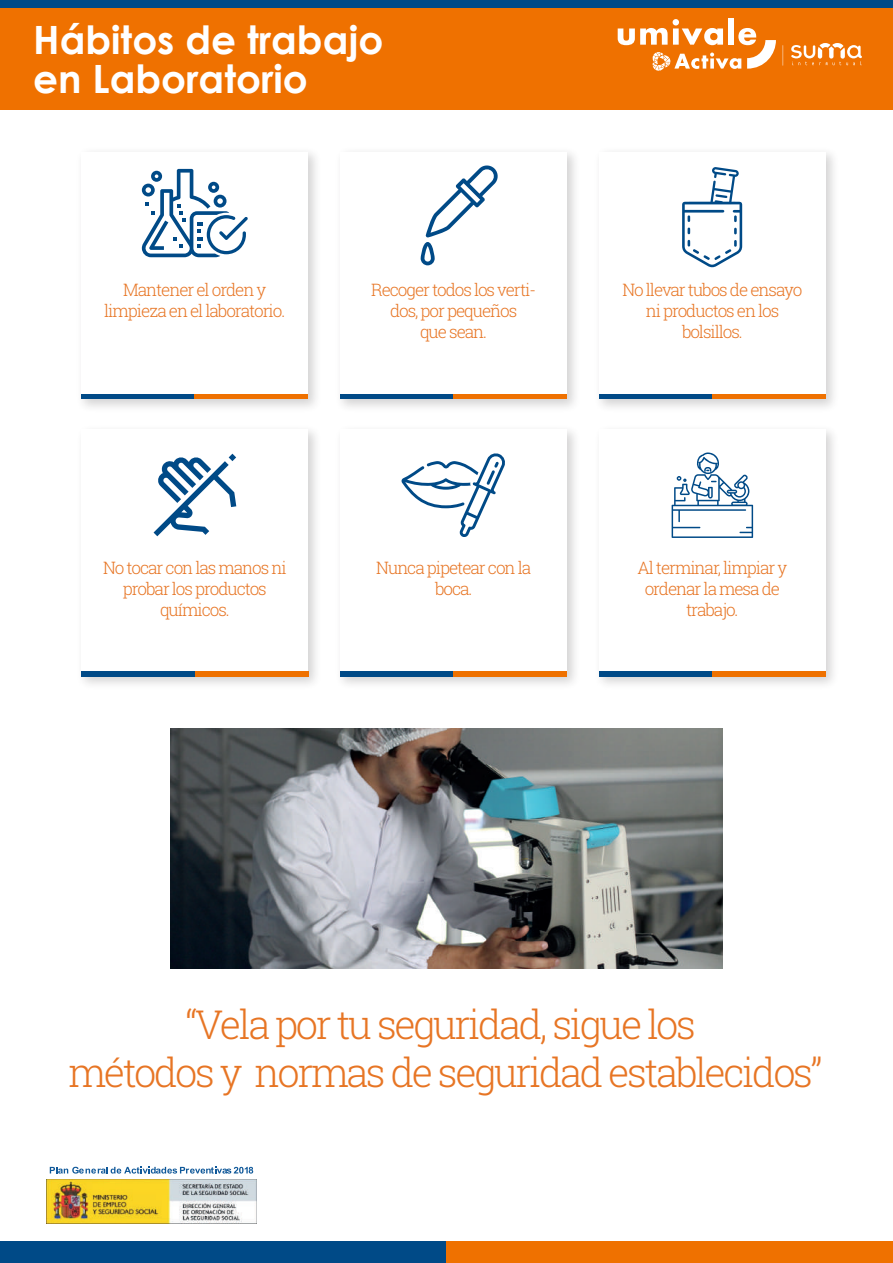
<style>
.page{position:relative;width:893px;height:1263px;background:#fff}
.page>*{position:absolute;margin:0;border:0;box-sizing:border-box;transform-origin:0 0}
.t1{font:300 39.9px/48px "Roboto Slab";letter-spacing:-.06em;color:#e77524;text-align:center}
.t2{font:700 39px/39.3px "Century Gothic";color:#fff}
.t3{font:300 17.25px/20.7px "Roboto Slab";letter-spacing:-.06em;color:#e77524;text-align:center}
</style>
<div class="page">
<img style="left:170px;top:728px;width:553px;height:241px">
<img style="left:46px;top:1179px;width:211px;height:44px">
<svg style="left:50px;top:1167px;width:203px;height:6px"></svg>
<div style="left:0;top:1242px;width:446px;height:21px;background:#004a87"></div>
<div style="left:446px;top:1242px;width:447px;height:21px;background:#ef7100"></div>
<div style="left:340px;top:393px;width:114px;height:6px;background:#004a87"></div>
<div style="left:454px;top:393px;width:113px;height:6px;background:#ef7100"></div>
<div style="left:340px;top:671px;width:114px;height:6px;background:#004a87"></div>
<div style="left:454px;top:671px;width:113px;height:6px;background:#ef7100"></div>
<div style="left:599px;top:671px;width:113px;height:6px;background:#004a87"></div>
<div style="left:712px;top:671px;width:114px;height:6px;background:#ef7100"></div>
<div style="left:599px;top:393px;width:113px;height:6px;background:#004a87"></div>
<div style="left:712px;top:393px;width:114px;height:6px;background:#ef7100"></div>
<div style="left:81px;top:393px;width:114px;height:6px;background:#004a87"></div>
<div style="left:195px;top:393px;width:113px;height:6px;background:#ef7100"></div>
<svg style="left:142px;top:169px;width:106px;height:88px"></svg>
<svg style="left:682px;top:167px;width:60px;height:101px"></svg>
<img style="left:81px;top:431px;width:235px;height:253px">
<div style="left:82px;top:671px;width:113px;height:6px;background:#004a87"></div>
<div style="left:195px;top:671px;width:113px;height:6px;background:#ef7100"></div>
<div style="left:82px;top:430px;width:226px;height:241px;background:#fff"></div>
<svg style="left:154px;top:454px;width:82px;height:82px"></svg>
<svg style="left:401px;top:453px;width:104px;height:84px"></svg>
<svg style="left:672px;top:452px;width:81px;height:86px"></svg>
<svg style="left:421px;top:165px;width:77px;height:100px"></svg>
<div style="left:0;top:2px;width:893px;height:107px;background:#ef7100"></div>
<div style="left:0;top:0;width:893px;height:8px;background:#004a87"></div>
<svg style="left:791px;top:43px;width:71px;height:22px"></svg>
<svg style="left:783px;top:45px;width:1px;height:21px"></svg>
<svg style="left:618px;top:19px;width:158px;height:52px"></svg>
<h2 class="t2" style="left:33px;top:18px;width:352px">Hábitos de trabajo en Laboratorio</h2>
<p class="t3" style="left:104px;top:279px;width:183px">Mantener el orden y limpieza en el laboratorio.</p>
<p class="t3" style="left:371px;top:279px;width:166px">Recoger todos los verti&shy;dos, por pequeños<br>que sean.</p>
<p class="t3" style="left:622px;top:279px;width:182px">No llevar tubos de ensayo ni productos en los bolsillos.</p>
<p class="t3" style="left:103px;top:557px;width:185px">No tocar con las manos ni probar los productos químicos.</p>
<p class="t3" style="left:376px;top:557px;width:156px">Nunca pipetear con la boca.</p>
<p class="t3" style="left:637px;top:557px;width:151px">Al terminar, limpiar y ordenar la mesa de trabajo.</p>
<h1 class="t1" style="left:69px;top:999px;width:755px">“Vela por tu seguridad, sigue los<br>métodos y normas de seguridad establecidos”</h1>
</div>
